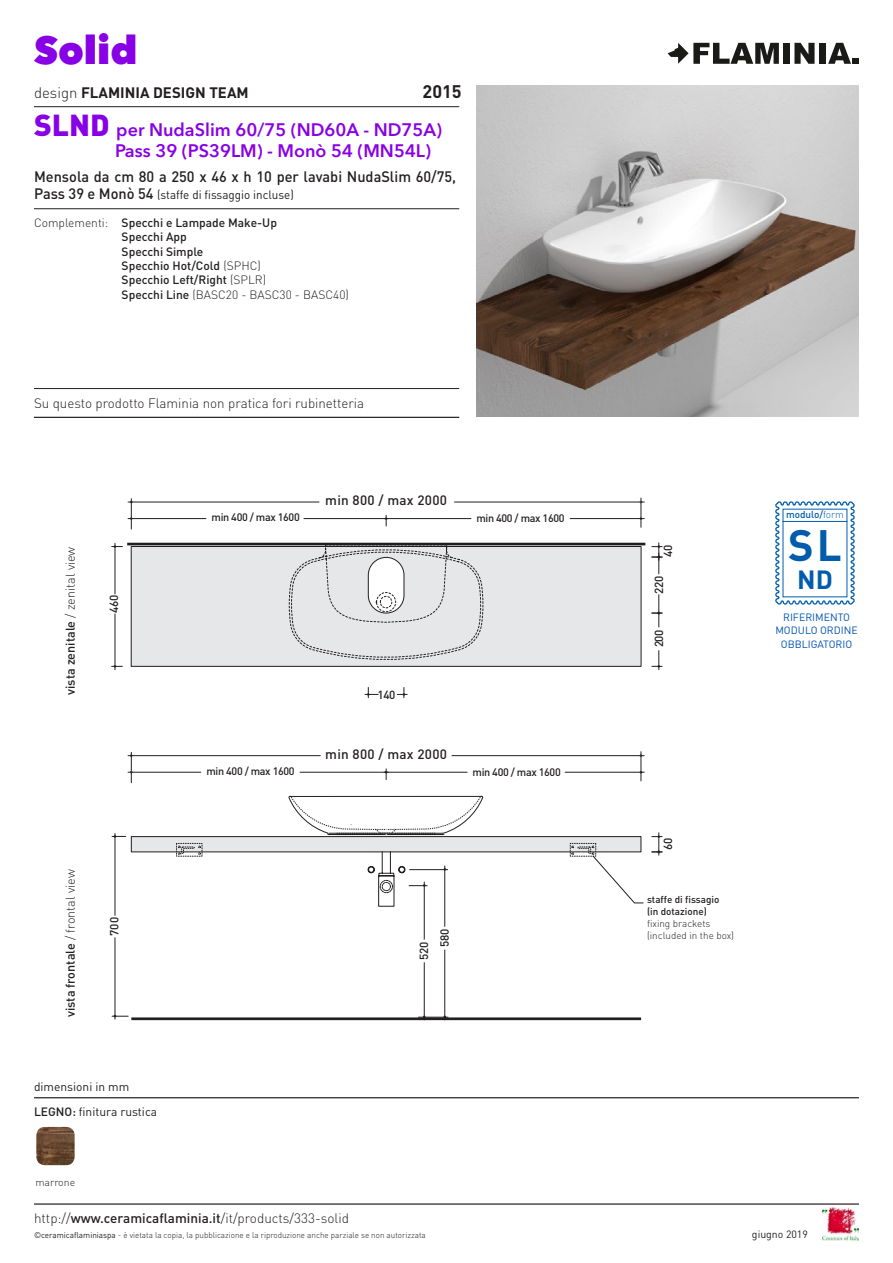
<style>
.page{position:relative;width:893px;height:1263px;background:#fff}
.page>*{position:absolute;margin:0;border:0;box-sizing:border-box;transform-origin:0 0}
.t1{font:700 43.35px "DIN";color:#015dab}
.t2{font:800 39px "Avenir Next LT Pro";color:#8800e6}
.t3{font:700 26.1px "DIN";color:#015dab}
.t4{font:600 18px/21.6px "Avenir Next LT Pro";color:#8800e6}
.t5{font:700 18px "DIN";color:#231f20}
.t6{font:500 15px "DIN";color:#231f20}
.t7{font:700 15px "DIN";color:#231f20}
.t8{font:300 13.5px "DIN";color:#231f20}
.t9{font:500 13.5px "DIN";letter-spacing:.02em;color:#231f20}
.t10{font:500 12.6px "DIN";color:#231f20}
.t11{font:500 12px/14.4px "DIN";color:#231f20}
.t12{font:12px "DIN";color:#231f20}
.t13{font:300 12px "DIN";color:#231f20}
.t14{font:500 11.7px "DIN";letter-spacing:-.03em;color:#231f20}
.t15{font:500 10.8px "DIN";letter-spacing:-.03em;color:#231f20}
.t16{font:10.5px/13.5px "DIN";color:#0054b3;text-align:center}
.t17{font:10.5px "DIN";color:#231f20}
.t18{font:300 10.5px "DIN";color:#231f20}
.t19{font:300 9.9px/11.9px "DIN";color:#231f20}
.t20{font:500 9.9px/11.9px "DIN";color:#231f20}
.t21{font:500 9.9px "DIN";color:#015dab}
.t22{font:300 8.25px "DIN";color:#231f20}
.s1{font-weight:300}
.s2{font-family:"DIN";font-weight:900;font-size:30px}
.s3{font-weight:500;font-size:15px}
.s4{font-weight:500}
.s5{font-weight:400}
</style>
<div class="page">
<hr style="left:34px;top:1203px;width:825px;height:2px;background:#231f20">
<img style="left:822px;top:1208px;width:37px;height:32px">
<svg style="left:668px;top:43px;width:111px;height:21px"></svg>
<div style="left:783px;top:43px;width:7px;height:21px;background:#1a1a17"></div>
<svg style="left:794px;top:43px;width:20px;height:21px"></svg>
<div style="left:819px;top:43px;width:7px;height:21px;background:#1a1a17"></div>
<svg style="left:828px;top:43px;width:31px;height:21px"></svg>
<hr style="left:34px;top:417px;width:425px;height:1px;background:#231f20">
<hr style="left:34px;top:106px;width:425px;height:1px;background:#231f20">
<hr style="left:34px;top:208px;width:425px;height:1px;background:#231f20">
<img style="left:476px;top:85px;width:383px;height:332px">
<hr style="left:34px;top:1097px;width:825px;height:1px;background:#231f20">
<svg style="left:775px;top:501px;width:80px;height:104px"></svg>
<hr style="left:127px;top:543px;width:518px;height:2px;background:#231f20">
<hr style="left:131px;top:1017px;width:510px;height:3px;background:#231f20">
<div style="left:131px;top:546px;width:510px;height:121px;background:#e6e7e9;border:1px solid #231f20"></div>
<div style="left:131px;top:836px;width:510px;height:16px;background:#e6e7e9"></div>
<div style="left:131px;top:836px;width:510px;height:16px;border:1px solid #231f20"></div>
<hr style="left:115px;top:543px;width:1px;height:51px;background:#231f20">
<hr style="left:115px;top:614px;width:1px;height:56px;background:#231f20">
<svg style="left:112px;top:544px;width:10px;height:125px"></svg>
<hr style="left:128px;top:518px;width:78px;height:1px;background:#231f20">
<hr style="left:131px;top:499px;width:1px;height:30px;background:#231f20">
<hr style="left:128px;top:502px;width:191px;height:1px;background:#231f20">
<hr style="left:454px;top:502px;width:190px;height:1px;background:#231f20">
<hr style="left:570px;top:518px;width:74px;height:1px;background:#231f20">
<svg style="left:129px;top:498px;width:514px;height:29px"></svg>
<hr style="left:128px;top:772px;width:73px;height:1px;background:#231f20">
<hr style="left:131px;top:752px;width:1px;height:31px;background:#231f20">
<hr style="left:128px;top:755px;width:192px;height:1px;background:#231f20">
<hr style="left:452px;top:755px;width:192px;height:1px;background:#231f20">
<hr style="left:565px;top:772px;width:79px;height:1px;background:#231f20">
<svg style="left:129px;top:752px;width:514px;height:29px"></svg>
<svg style="left:365px;top:687px;width:42px;height:11px"></svg>
<hr style="left:444px;top:866px;width:1px;height:61px;background:#231f20">
<hr style="left:444px;top:949px;width:1px;height:71px;background:#231f20">
<hr style="left:409px;top:869px;width:39px;height:1px;background:#231f20">
<hr style="left:424px;top:882px;width:1px;height:57px;background:#231f20">
<hr style="left:424px;top:962px;width:1px;height:58px;background:#231f20">
<hr style="left:115px;top:938px;width:1px;height:81px;background:#231f20">
<hr style="left:115px;top:833px;width:1px;height:82px;background:#231f20">
<svg style="left:112px;top:835px;width:14px;height:3px"></svg>
<svg style="left:112px;top:1015px;width:16px;height:2px"></svg>
<svg style="left:652px;top:833px;width:10px;height:22px"></svg>
<svg style="left:652px;top:543px;width:10px;height:31px"></svg>
<hr style="left:659px;top:595px;width:1px;height:32px;background:#231f20">
<svg style="left:652px;top:611px;width:10px;height:59px"></svg>
<svg style="left:368px;top:851px;width:59px;height:55px"></svg>
<div style="left:380px;top:880px;width:13px;height:13px;border:1px dashed #231f20;border-radius:50%"></div>
<svg style="left:570px;top:843px;width:74px;height:60px"></svg>
<svg style="left:176px;top:843px;width:27px;height:14px"></svg>
<svg style="left:288px;top:545px;width:196px;height:115px"></svg>
<svg style="left:289px;top:795px;width:194px;height:40px"></svg>
<hr style="left:34px;top:388px;width:425px;height:1px;background:#231f20">
<img style="left:36px;top:1127px;width:39px;height:38px">
<h2 class="t2" style="left:34px;top:26px;width:105px">Solid</h2>
<p class="t7" style="left:34px;top:82px;width:216px"><span class="s1">design</span> FLAMINIA DESIGN TEAM</p>
<h3 class="t5" style="left:423px;top:79px;width:41px">2015</h3>
<h3 class="t4" style="left:115px;top:118px;width:329px;text-indent:-81px"><span class="s2">SLND</span> per NudaSlim 60/75 (ND60A - ND75A)<br>Pass 39 (PS39LM) - Monò 54 (MN54L)</h3>
<p class="t6" style="left:34px;top:167px;width:424px">Mensola da cm 80 a 250 x 46 x h 10 per lavabi NudaSlim 60/75,</p>
<p class="t12" style="left:34px;top:187px;width:261px"><span class="s3">Pass 39 e Monò 54</span> (staffe di fissaggio incluse)</p>
<p class="t13" style="left:34px;top:215px;width:76px">Complementi:</p>
<p class="t11" style="left:122px;top:215px;width:229px">Specchi e Lampade Make-Up<br>Specchi App<br>Specchi Simple<br>Specchio Hot/Cold <span class="s1">(SPHC)<br></span>Specchio Left/Right <span class="s1">(SPLR)<br></span>Specchi Line <span class="s1">(BASC20 - BASC30 - BASC40)</span></p>
<p class="t8" style="left:34px;top:394px;width:332px">Su questo prodotto Flaminia non pratica fori rubinetteria</p>
<p class="t10" style="left:62px;top:695px;width:150px;rotate:-90deg">vista zenitale <span class="s1">/ zenital view</span></p>
<p class="t14" style="left:107px;top:613px;width:19px;rotate:-90deg">460</p>
<p class="t15" style="left:212px;top:510px;width:90px">min 400 / max 1600</p>
<p class="t9" style="left:325px;top:492px;width:123px">min 800 / max 2000</p>
<p class="t15" style="left:476px;top:511px;width:90px">min 400 / max 1600</p>
<p class="t15" style="left:206px;top:764px;width:90px">min 400 / max 1600</p>
<p class="t14" style="left:377px;top:687px;width:19px">140</p>
<p class="t9" style="left:325px;top:745px;width:123px">min 800 / max 2000</p>
<p class="t15" style="left:472px;top:765px;width:90px">min 400 / max 1600</p>
<p class="t10" style="left:62px;top:1017px;width:149px;rotate:-90deg">vista frontale <span class="s1">/ frontal view</span></p>
<p class="t14" style="left:107px;top:936px;width:20px;rotate:-90deg">700</p>
<p class="t12" style="left:34px;top:1079px;width:97px">dimensioni in mm</p>
<p class="t12" style="left:34px;top:1104px;width:125px"><span class="s4">LEGNO:</span> finitura rustica</p>
<p class="t14" style="left:417px;top:960px;width:20px;rotate:-90deg">520</p>
<p class="t14" style="left:437px;top:947px;width:20px;rotate:-90deg">580</p>
<p class="t18" style="left:35px;top:1176px;width:41px">marrone</p>
<p class="t8" style="left:34px;top:1210px;width:316px">http://<span class="s4">www.ceramicaflaminia.it</span>/it/products/333-solid</p>
<p class="t22" style="left:34px;top:1230px;width:393px"><span class="s5">©ceramicaflaminiaspa</span> - è vietata la copia, la pubblicazione e la riproduzione anche parziale se non autorizzata</p>
<p class="t14" style="left:661px;top:557px;width:14px;rotate:-90deg">40</p>
<p class="t14" style="left:651px;top:593px;width:19px;rotate:-90deg">220</p>
<p class="t14" style="left:651px;top:647px;width:19px;rotate:-90deg">200</p>
<p class="t21" style="left:786px;top:508px;width:59px">modulo/<span class="s1">form</span></p>
<h1 class="t1" style="left:788px;top:517px;width:55px">SL</h1>
<h3 class="t3" style="left:797px;top:563px;width:37px">ND</h3>
<p class="t16" style="left:775px;top:610px;width:84px">RIFERIMENTO<br>MODULO ORDINE<br>OBBLIGATORIO</p>
<p class="t14" style="left:661px;top:850px;width:14px;rotate:-90deg">60</p>
<p class="t20" style="left:647px;top:893px;width:74px">staffe di fissagio (in dotazione)</p>
<p class="t19" style="left:647px;top:917px;width:89px">fixing brackets (included in the box)</p>
<p class="t17" style="left:752px;top:1228px;width:57px">giugno 2019</p>
</div>
